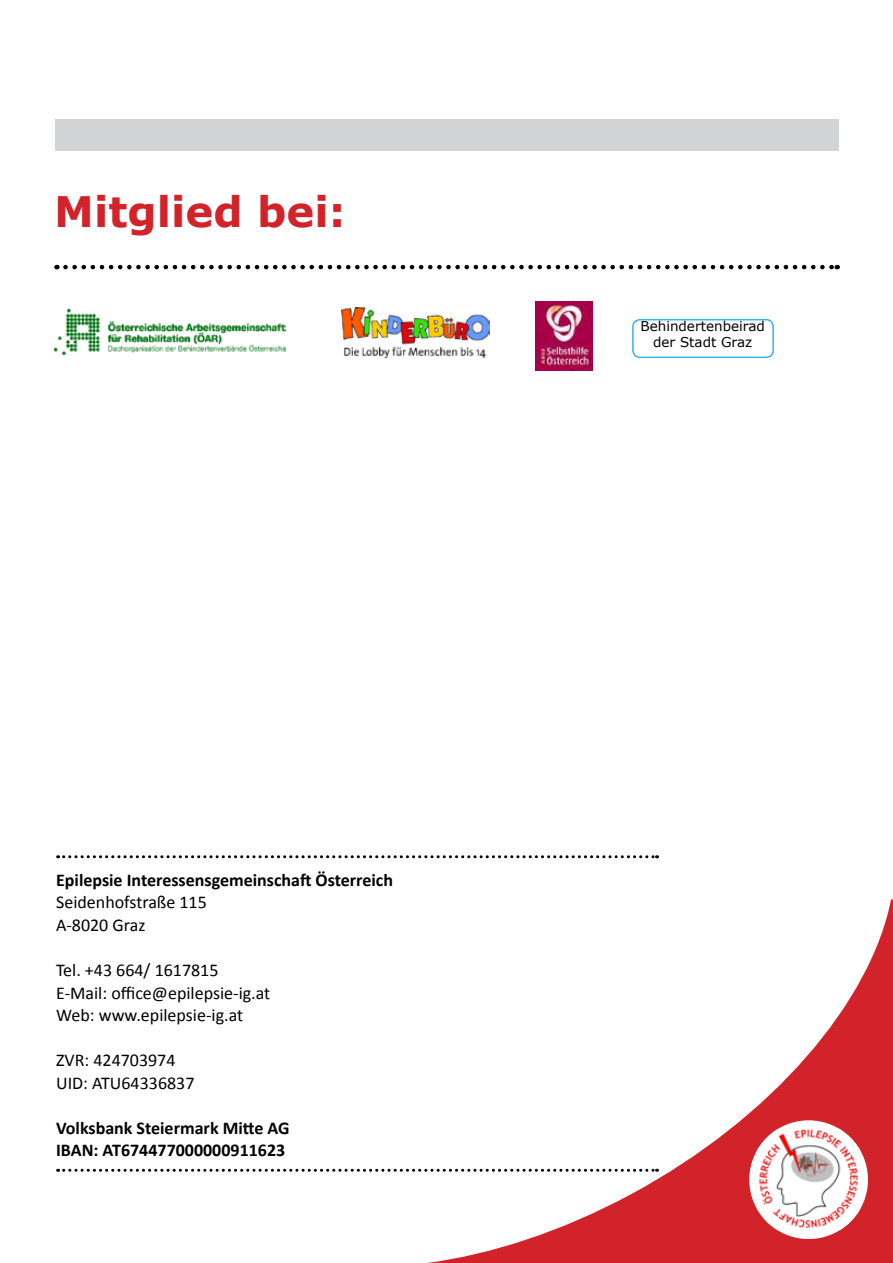
<style>
.page{position:relative;width:893px;height:1263px;background:#fff}
.page>*{position:absolute;margin:0;border:0;box-sizing:border-box;transform-origin:0 0}
.t1{font:700 42px "Verdana";color:#d2232a}
.t2{font:18px/22.5px "Calibri";color:#000}
.t3{font:700 18px/22.5px "Calibri";color:#000}
.t4{font:13.5px/16.2px "Verdana";color:#000;text-align:center}
</style>
<div class="page">
<svg style="left:58px;top:855px;width:599px;height:3px"></svg>
<svg style="left:58px;top:1169px;width:369px;height:3px"></svg>
<svg style="left:427px;top:899px;width:466px;height:364px"></svg>
<svg style="left:65px;top:265px;width:773px;height:4px"></svg>
<div style="left:55px;top:119px;width:783px;height:31px;background:#d1d3d4"></div>
<div style="left:749px;top:1120px;width:119px;height:119px;background:#fff;border-radius:50%"></div>
<img style="left:757px;top:1129px;width:103px;height:100px">
<img style="left:54px;top:308px;width:232px;height:46px">
<img style="left:536px;top:302px;width:57px;height:68px">
<div style="left:632px;top:319px;width:142px;height:39px;border:2px solid #38b2e6;border-radius:7px"></div>
<img style="left:341px;top:308px;width:148px;height:49px">
<h1 class="t1" style="left:54px;top:182px;width:293px">Mitglied bei:</h1>
<p class="t3" style="left:56px;top:869px;width:338px">Epilepsie Interessensgemeinschaft Österreich</p>
<p class="t2" style="left:56px;top:891px;width:152px">Seidenhofstraße 115<br>A-8020 Graz</p>
<p class="t2" style="left:56px;top:959px;width:216px">Tel. +43 664/ 1617815<br>E-Mail: office@epilepsie-ig.at<br>Web: www.epilepsie-ig.at</p>
<p class="t2" style="left:56px;top:1049px;width:140px">ZVR: 424703974<br>UID: ATU64336837</p>
<p class="t3" style="left:56px;top:1116px;width:235px">Volksbank Steiermark Mitte AG<br>IBAN: AT674477000000911623</p>
<p class="t4" style="left:640px;top:318px;width:126px">Behindertenbeirad der Stadt Graz</p>
</div>
